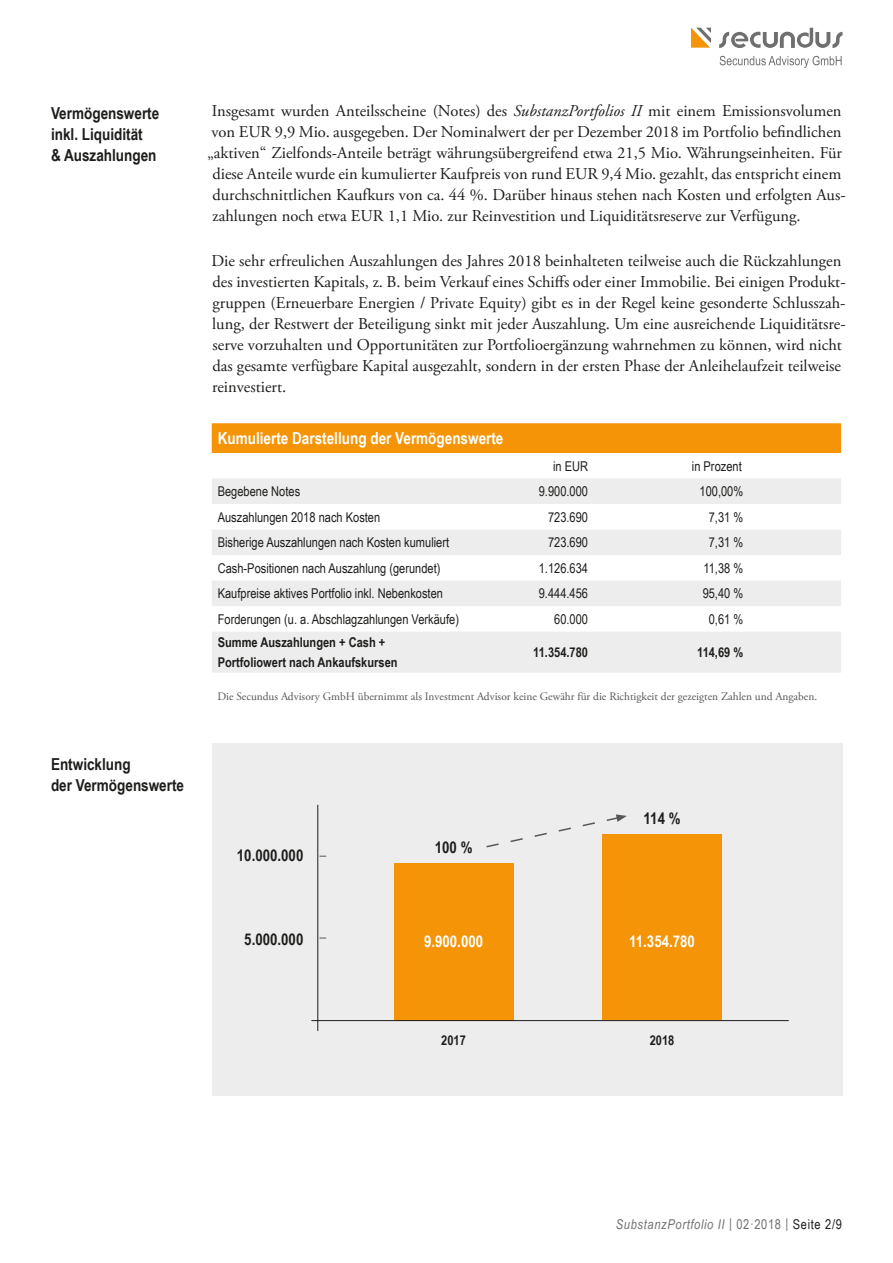
<style>
.page{position:relative;width:893px;height:1263px;background:#fff}
.page>*{position:absolute;margin:0;border:0;box-sizing:border-box;transform-origin:0 0}
.t1{font:16.5px/21px "Adobe Garamond Pro";color:#1d1d1b}
.t2{font:700 16.5px/21px "Arial Narrow";color:#1d1d1b}
.t3{font:700 16.5px "Arial Narrow";color:#fff}
.t4{font:700 16.2px "Arial Narrow";color:#1d1d1b}
.t5{font:700 16.2px "Arial Narrow";color:#fff}
.t6{font:13.5px "Arial Narrow";color:#1d1d1b}
.t7{font:700 13.5px/19.2px "Arial Narrow";color:#1d1d1b}
.t8{font:italic 13.5px "Arial Narrow";letter-spacing:.05em;color:#706f6f}
.t9{font:11.4px "Adobe Garamond Pro";color:#575756}
.s1{font-style:italic}
.s2{font-style:normal}
.s3{font-style:normal;color:#1d1d1b}
</style>
<div class="page">
<svg style="left:691px;top:28px;width:20px;height:20px"></svg>
<svg style="left:719px;top:28px;width:123px;height:20px"></svg>
<svg style="left:720px;top:56px;width:122px;height:12px"></svg>
<div style="left:212px;top:423px;width:629px;height:30px;background:#f49406"></div>
<svg style="left:212px;top:479px;width:629px;height:194px;fill:#ededed"></svg>
<svg style="left:212px;top:530px;width:629px;height:76px;fill:#ededed"></svg>
<div style="left:212px;top:743px;width:630px;height:352px;background:#ededed"></div>
<div style="left:603px;top:834px;width:119px;height:186px;background:#f49406"></div>
<div style="left:394px;top:863px;width:119px;height:157px;background:#f49406"></div>
<hr style="left:317px;top:805px;width:1px;height:226px;background:#1d1d1b">
<hr style="left:311px;top:1020px;width:478px;height:1px;background:#1d1d1b">
<svg style="left:486px;top:814px;width:141px;height:34px"></svg>
<p class="t2" style="left:51px;top:102px;width:110px">Vermögenswerte inkl. Liquidität<br>&amp; Auszahlungen</p>
<p class="t2" style="left:51px;top:753px;width:135px">Entwicklung<br>der Vermögenswerte</p>
<p class="t1" style="left:212px;top:101px;width:631px">Insgesamt wurden Anteilsscheine (Notes) des <span class="s1">SubstanzPortfolios II</span> mit einem Emissionsvolumen</p>
<p class="t1" style="left:212px;top:122px;width:631px">von EUR 9,9 Mio. ausgegeben. Der Nominalwert der per Dezember 2018 im Portfolio befindlichen</p>
<p class="t1" style="left:207px;top:143px;width:636px">„aktiven“ Zielfonds-Anteile beträgt währungsübergreifend etwa 21,5 Mio. Währungseinheiten. Für</p>
<p class="t1" style="left:212px;top:164px;width:630px">diese Anteile wurde ein kumulierter Kaufpreis von rund EUR 9,4 Mio. gezahlt, das entspricht einem</p>
<p class="t1" style="left:212px;top:185px;width:635px">durchschnittlichen Kaufkurs von ca. 44 %. Darüber hinaus stehen nach Kosten und erfolgten Aus-</p>
<p class="t1" style="left:213px;top:206px;width:590px">zahlungen noch etwa EUR 1,1 Mio. zur Reinvestition und Liquiditätsreserve zur Verfügung.</p>
<p class="t1" style="left:212px;top:251px;width:635px">Die sehr erfreulichen Auszahlungen des Jahres 2018 beinhalteten teilweise auch die Rückzahlungen des investierten Kapitals, z. B. beim Verkauf eines Schiffs oder einer Immobilie. Bei einigen Produkt&shy;gruppen (Erneuerbare Energien / Private Equity) gibt es in der Regel keine gesonderte Schlusszah&shy;lung, der Restwert der Beteiligung sinkt mit jeder Auszahlung. Um eine ausreichende Liquiditätsre&shy;serve vorzuhalten und Opportunitäten zur Portfolioergänzung wahrnehmen zu können, wird nicht das gesamte verfügbare Kapital ausgezahlt, sondern in der ersten Phase der Anleihelaufzeit teilweise reinvestiert.</p>
<p class="t3" style="left:218px;top:426px;width:287px">Kumulierte Darstellung der Vermögenswerte</p>
<p class="t6" style="left:553px;top:456px;width:37px">in EUR</p>
<p class="t6" style="left:692px;top:456px;width:51px">in Prozent</p>
<p class="t6" style="left:218px;top:481px;width:84px">Begebene Notes</p>
<p class="t6" style="left:539px;top:481px;width:51px">9.900.000</p>
<p class="t6" style="left:700px;top:481px;width:45px">100,00%</p>
<p class="t6" style="left:218px;top:507px;width:164px">Auszahlungen 2018 nach Kosten</p>
<p class="t6" style="left:548px;top:507px;width:42px">723.690</p>
<p class="t6" style="left:709px;top:507px;width:36px">7,31 %</p>
<p class="t6" style="left:218px;top:533px;width:233px">Bisherige Auszahlungen nach Kosten kumuliert</p>
<p class="t6" style="left:548px;top:533px;width:42px">723.690</p>
<p class="t6" style="left:709px;top:533px;width:36px">7,31 %</p>
<p class="t6" style="left:218px;top:558px;width:224px">Cash-Positionen nach Auszahlung (gerundet)</p>
<p class="t6" style="left:539px;top:558px;width:51px">1.126.634</p>
<p class="t6" style="left:703px;top:558px;width:41px">11,38 %</p>
<p class="t6" style="left:218px;top:584px;width:227px">Kaufpreise aktives Portfolio inkl. Nebenkosten</p>
<p class="t6" style="left:539px;top:584px;width:51px">9.444.456</p>
<p class="t6" style="left:703px;top:584px;width:42px">95,40 %</p>
<p class="t6" style="left:218px;top:609px;width:243px">Forderungen (u. a. Abschlagzahlungen Verkäufe)</p>
<p class="t6" style="left:554px;top:609px;width:35px">60.000</p>
<p class="t6" style="left:709px;top:609px;width:36px">0,61 %</p>
<p class="t7" style="left:218px;top:632px;width:181px">Summe Auszahlungen + Cash +<br>Portfoliowert nach Ankaufskursen</p>
<p class="t7" style="left:533px;top:642px;width:56px">11.354.780</p>
<p class="t7" style="left:697px;top:642px;width:48px">114,69 %</p>
<p class="t9" style="left:217px;top:689px;width:601px">Die Secundus Advisory GmbH übernimmt als Investment Advisor keine Gewähr für die Richtigkeit der gezeigten Zahlen und Angaben.</p>
<p class="t4" style="left:237px;top:842px;width:68px">10.000.000</p>
<p class="t4" style="left:435px;top:835px;width:39px">100 %</p>
<p class="t4" style="left:644px;top:806px;width:38px">114 %</p>
<p class="t4" style="left:244px;top:927px;width:61px">5.000.000</p>
<p class="t5" style="left:424px;top:929px;width:61px">9.900.000</p>
<p class="t5" style="left:629px;top:929px;width:67px">11.354.780</p>
<p class="t7" style="left:441px;top:1030px;width:26px">2017</p>
<p class="t7" style="left:650px;top:1030px;width:26px">2018</p>
<p class="t8" style="left:616px;top:1215px;width:228px">SubstanzPortfolio II <span class="s2">| 02·2018 |</span> <span class="s3">Seite 2/9</span></p>
</div>
